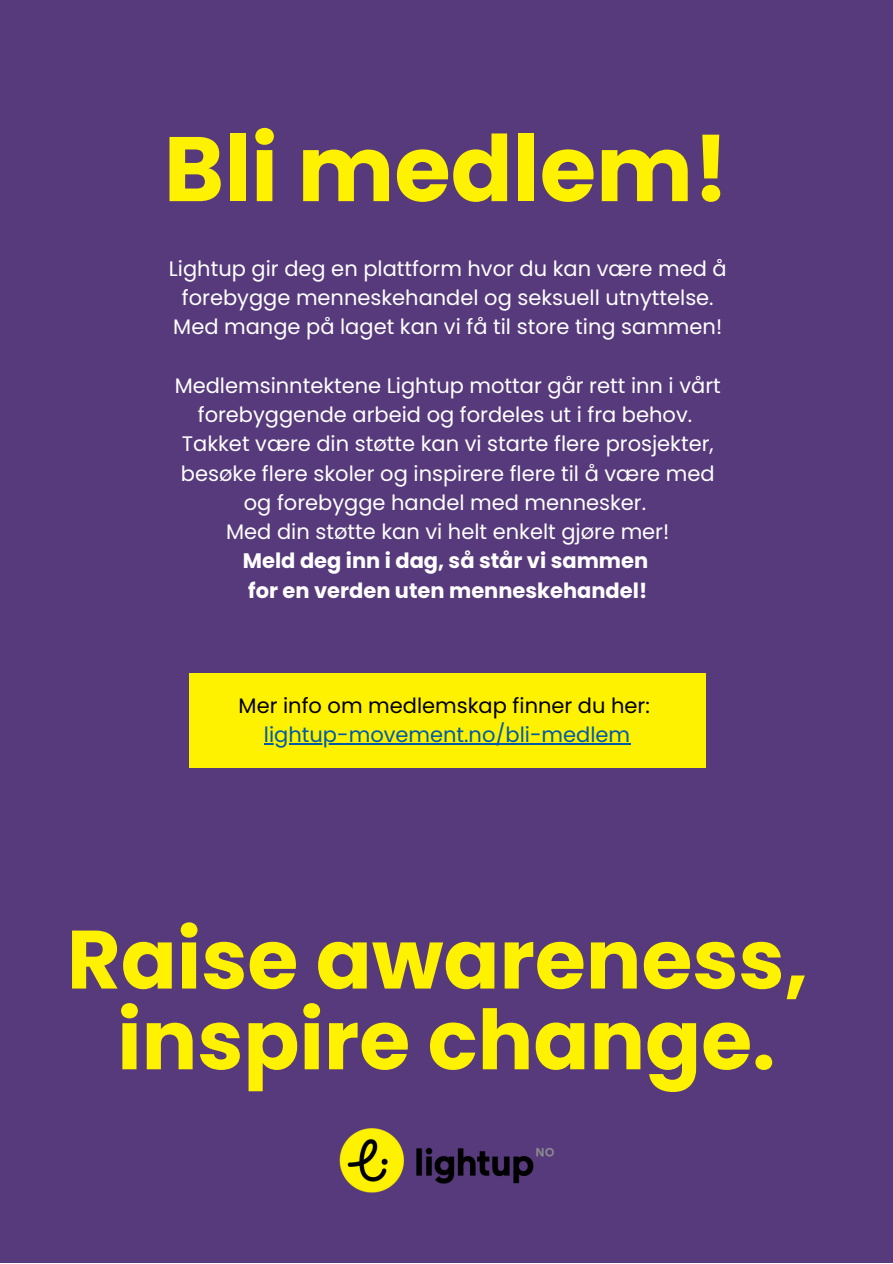
<style>
.page{position:relative;width:893px;height:1264px;background:#fff}
.page>*{position:absolute;margin:0;border:0;box-sizing:border-box;transform-origin:0 0}
.t1{font:700 91.35px "Poppins";color:#fff200}
.t2{font:700 82.65px "Poppins";color:#fff200}
.t3{font:21px/29.2px "Poppins";color:#fff;text-align:center}
.t4{font:700 21px "Poppins";color:#fff}
.t5{font:21px "Poppins";color:#000}
.t6{font:21px "Poppins";color:#005ca9}
</style>
<div class="page">
<div style="left:0;top:0;width:892px;height:1262px;background:#573a7b"></div>
<img style="left:339px;top:1128px;width:215px;height:65px">
<div style="left:189px;top:673px;width:517px;height:95px;background:#fff200"></div>
<hr style="left:264px;top:743px;width:366px;height:1px;background:#005ca9">
<p class="t1" style="left:164px;top:105px;width:566px">Bli medlem!</p>
<p class="t3" style="left:169px;top:254px;width:559px">Lightup gir deg en plattform hvor du kan være med å forebygge menneskehandel og seksuell utnyttelse.<br>Med mange på laget kan vi få til store ting sammen!</p>
<p class="t3" style="left:175px;top:371px;width:547px">Medlemsinntektene Lightup mottar går rett inn i vårt forebyggende arbeid og fordeles ut i fra behov.</p>
<p class="t3" style="left:181px;top:429px;width:535px">Takket være din støtte kan vi starte flere prosjekter, besøke flere skoler og inspirere flere til å være med og forebygge handel med mennesker.</p>
<p class="t3" style="left:226px;top:517px;width:444px">Med din støtte kan vi helt enkelt gjøre mer!</p>
<p class="t4" style="left:243px;top:546px;width:407px">Meld deg inn i dag, så står vi sammen</p>
<p class="t4" style="left:248px;top:575px;width:400px">for en verden uten menneskehandel!</p>
<p class="t5" style="left:238px;top:691px;width:413px">Mer info om medlemskap finner du her:</p>
<p class="t6" style="left:264px;top:720px;width:367px">lightup-movement.no/bli-medlem</p>
<p class="t2" style="left:67px;top:901px;width:742px">Raise awareness,</p>
<p class="t2" style="left:117px;top:982px;width:659px">inspire change.</p>
</div>
